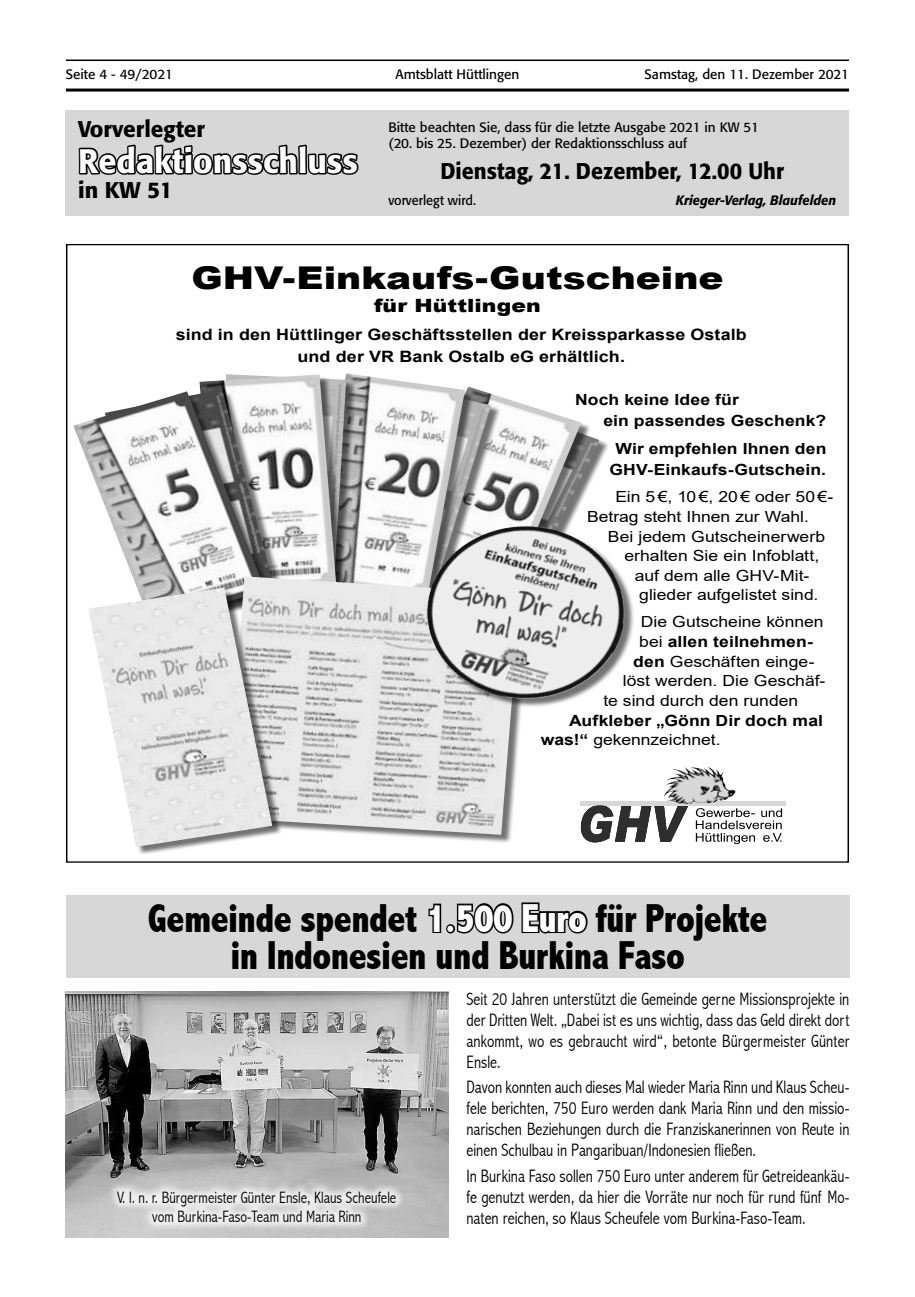
<style>
.page{position:relative;width:915px;height:1297px;background:#fff}
.page>*{position:absolute;margin:0;border:0;box-sizing:border-box;transform-origin:0 0}
.t1{font:800 condensed 40.5px/37.8px "Abadi";letter-spacing:-.015em;color:#000;text-align:center;scale:.95 1}
.t2{font:500 33.6px "Formata";color:#fff;scale:.96 1}
.t3{font:900 31.35px "Arial";color:#000;scale:1.2 1}
.t4{font:500 22.5px "Formata";color:#000;scale:.95 1}
.t5{font:500 22.5px "Formata";color:#000}
.t6{font:900 18.3px "Arial";letter-spacing:.005em;color:#000;scale:1.2 1}
.t7{font:300 condensed 18px/21px "Abadi";color:#000;text-align:justify;scale:.95 1}
.t8{font:300 condensed 16.5px/19.5px "Abadi";color:#000;text-align:center;scale:.95 1}
.t9{font:700 15.75px/22.2px "Arial";letter-spacing:.005em;color:#000;text-align:center;scale:1.14 1}
.t10{font:15.3px/19.6px "Arial";color:#000;scale:1.14 1}
.t11{font:700 15.3px/20.9px "Arial";letter-spacing:.005em;color:#000;scale:1.14 1}
.t12{font:13.5px/16.5px "Formata";color:#000}
.t13{font:italic 500 13.5px "Formata";color:#000;scale:.95 1}
.t14{font:13.5px "Formata";color:#000;scale:.95 1}
.s1{font-weight:400}
.s2{font-weight:700}
.s3{color:#fff}
</style>
<div class="page">
<hr style="left:66px;top:60px;width:782px;height:1px;background:#000">
<hr style="left:66px;top:89px;width:782px;height:3px;background:#000">
<div style="left:65px;top:111px;width:783px;height:105px;background:#d7d7d7"></div>
<svg style="left:78px;top:144px;width:281px;height:31px"></svg>
<hr style="left:580px;top:802px;width:205px;height:4px;background:#d7d7d7">
<svg style="left:580px;top:805px;width:108px;height:37px"></svg>
<img style="left:663px;top:767px;width:72px;height:37px">
<svg style="left:695px;top:808px;width:86px;height:36px"></svg>
<div style="left:396px;top:401px;width:213px;height:242px;background:#000;opacity:.55"></div>
<img style="left:591px;top:401px;width:8px;height:126px">
<div style="left:387px;top:388px;width:204px;height:241px;background:#000;opacity:.55"></div>
<img style="left:500px;top:388px;width:81px;height:139px">
<div style="left:314px;top:380px;width:186px;height:238px;background:#000;opacity:.55"></div>
<img style="left:475px;top:380px;width:15px;height:147px">
<div style="left:310px;top:375px;width:165px;height:232px;background:#000;opacity:.55"></div>
<img style="left:346px;top:373px;width:119px;height:203px">
<div style="left:215px;top:376px;width:141px;height:223px;background:#000;opacity:.55"></div>
<div style="left:201px;top:376px;width:145px;height:225px;background:#000;opacity:.55"></div>
<img style="left:199px;top:374px;width:137px;height:202px">
<div style="left:107px;top:391px;width:179px;height:236px;background:#000;opacity:.55"></div>
<div style="left:75px;top:393px;width:200px;height:240px;background:#000;opacity:.55"></div>
<img style="left:73px;top:391px;width:192px;height:234px">
<div style="left:227px;top:578px;width:303px;height:266px;background:#000;opacity:.55"></div>
<img style="left:225px;top:576px;width:295px;height:259px">
<div style="left:90px;top:589px;width:192px;height:267px;background:#000;opacity:.55"></div>
<img style="left:88px;top:588px;width:184px;height:259px">
<div style="left:428px;top:527px;width:206px;height:181px;background:#000;opacity:.55"></div>
<img style="left:505px;top:526px;width:21px;height:2px">
<div style="left:66px;top:895px;width:783px;height:83px;background:#d7d7d7"></div>
<svg style="left:428px;top:902px;width:160px;height:32px"></svg>
<img style="left:65px;top:991px;width:383px;height:246px">
<div style="left:107px;top:1182px;width:298px;height:50px;background:#fff;opacity:.75"></div>
<p class="t12" style="left:66px;top:66px;width:108px">Seite 4 - 49/2021</p>
<p class="t12" style="left:395px;top:66px;width:125px">Amtsblatt Hüttlingen</p>
<p class="t12" style="left:644px;top:66px;width:206px">Samstag, den 11. Dezember 2021</p>
<p class="t12" style="left:388px;top:119px;width:372px">Bitte beachten Sie, dass für die letzte Ausgabe 2021 in KW 51 (20. bis 25. Dezember) der Redaktionsschluss auf</p>
<p class="t4" style="left:440px;top:157px;width:363px">Dienstag, 21. Dezember, 12.00 Uhr</p>
<p class="t14" style="left:388px;top:192px;width:94px">vorverlegt wird.</p>
<p class="t13" style="left:675px;top:192px;width:170px">Krieger-Verlag, Blaufelden</p>
<p class="t5" style="left:78px;top:115px;width:128px">Vorverlegter</p>
<h2 class="t2" style="left:78px;top:140px;width:293px">Redaktionsschluss</h2>
<p class="t5" style="left:78px;top:177px;width:96px">in KW 51</p>
<h3 class="t3" style="left:191px;top:255px;width:445px">GHV-Einkaufs-Gutscheine</h3>
<p class="t6" style="left:374px;top:292px;width:140px">für Hüttlingen</p>
<p class="t9" style="left:176px;top:323px;width:502px">sind in den Hüttlinger Geschäftsstellen der Kreissparkasse Ostalb und der VR Bank Ostalb eG erhältlich.</p>
<p class="t11" style="left:603px;top:390px;width:197px;text-indent:-28px">Noch keine Idee für<br>ein passendes Geschenk?</p>
<p class="t11" style="left:609px;top:439px;width:192px;text-align:center">Wir empfehlen Ihnen den<br>GHV-Einkaufs-Gutschein.</p>
<p class="t10" style="left:587px;top:487px;width:217px;text-indent:28px">Ein 5€, 10€, 20€ oder 50€-<br>Betrag steht Ihnen zur Wahl.</p>
<p class="t10" style="left:607px;top:526px;width:192px">Bei jedem Gutscheinerwerb</p>
<p class="t10" style="left:624px;top:546px;width:172px">erhalten Sie ein Infoblatt,</p>
<p class="t10" style="left:634px;top:565px;width:154px">auf dem alle GHV-Mit-</p>
<p class="t10" style="left:639px;top:585px;width:159px">glieder aufgelistet sind.</p>
<p class="t10" style="left:640px;top:612px;width:162px">Die Gutscheine können</p>
<p class="t11" style="left:639px;top:631px;width:154px"><span class="s1">bei</span> allen teilnehmen-</p>
<p class="t10" style="left:633px;top:651px;width:160px"><span class="s2">den</span> Geschäften einge-</p>
<p class="t10" style="left:622px;top:671px;width:179px">löst werden. Die Geschäf-</p>
<p class="t10" style="left:603px;top:691px;width:172px">te sind durch den runden</p>
<p class="t11" style="left:540px;top:710px;width:249px;line-height:19.6px;text-indent:28px">Aufkleber „Gönn Dir doch mal was!“ <span class="s1">gekennzeichnet.</span></p>
<h1 class="t1" style="left:148px;top:899px;width:653px">Gemeinde spendet <span class="s3">1.500 Euro</span> für Projekte in Indonesien und Burkina Faso</h1>
<p class="t7" style="left:466px;top:988px;width:404px">Seit 20 Jahren unterstützt die Gemeinde gerne Missionsprojekte in der Dritten Welt. „Dabei ist es uns wichtig, dass das Geld direkt dort ankommt, wo es gebraucht wird“, betonte Bürgermeister Günter Ensle.</p>
<p class="t7" style="left:466px;top:1077px;width:404px">Davon konnten auch dieses Mal wieder Maria Rinn und Klaus Scheu&shy;fele berichten, 750 Euro werden dank Maria Rinn und den missio&shy;narischen Beziehungen durch die Franziskanerinnen von Reute in einen Schulbau in Pangaribuan/Indonesien fließen.</p>
<p class="t7" style="left:466px;top:1165px;width:404px">In Burkina Faso sollen 750 Euro unter anderem für Getreideankäu&shy;fe genutzt werden, da hier die Vorräte nur noch für rund fünf Mo&shy;naten reichen, so Klaus Scheufele vom Burkina-Faso-Team.</p>
<p class="t8" style="left:117px;top:1187px;width:295px">V. l. n. r. Bürgermeister Günter Ensle, Klaus Scheufele vom Burkina-Faso-Team und Maria Rinn</p>
</div>
